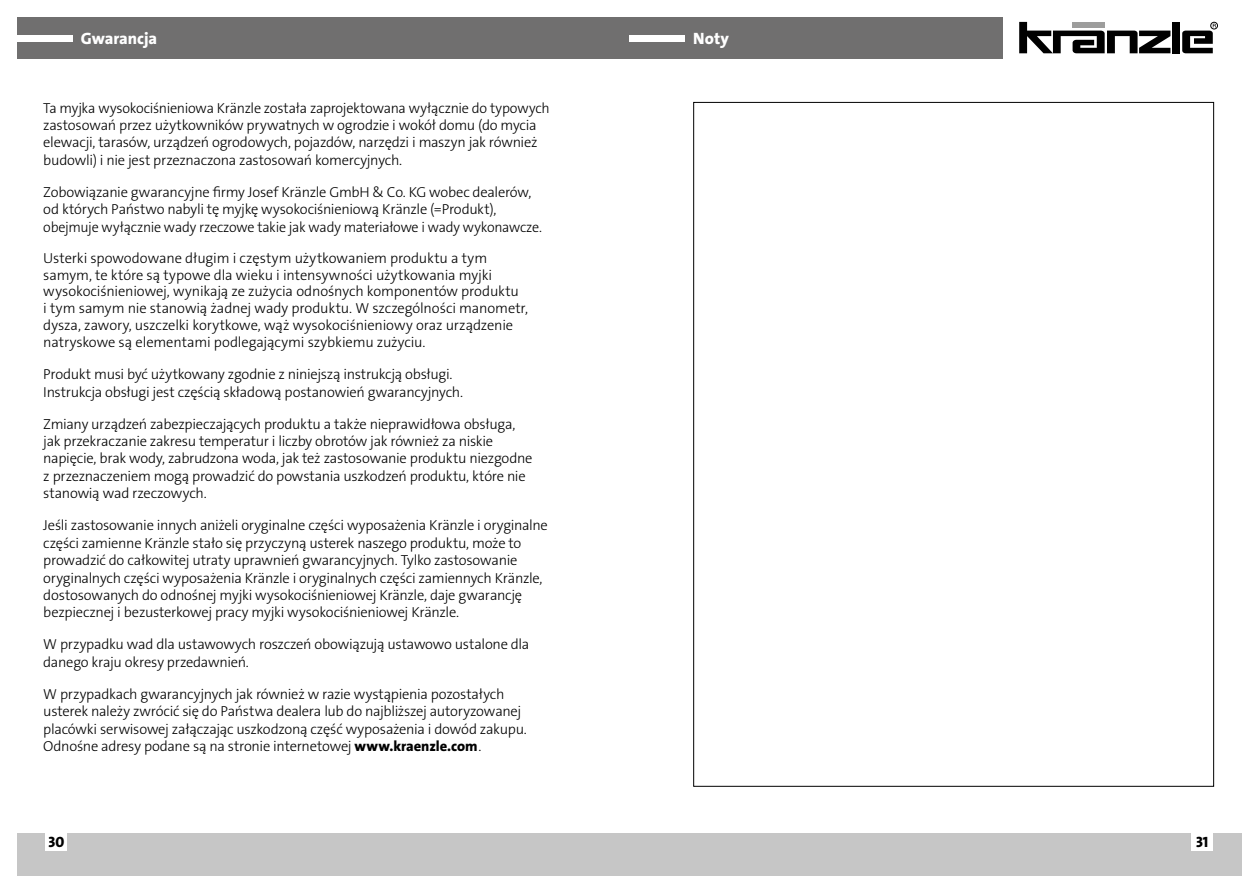
<style>
.page{position:relative;width:1259px;height:893px;background:#fff}
.page>*{position:absolute;margin:0;border:0;box-sizing:border-box;transform-origin:0 0}
.t1{font:16.5px "The Sans LP8 Ex Bld";letter-spacing:-.005em;color:#fff}
.t2{font:15px "The Sans LP8 Ex Bld";color:#000}
.t3{font:14.55px/17.4px "The Sans LP3 Lig";letter-spacing:-.015em;color:#000}
.s1{font-family:"The Sans LP8 Ex Bld"}
</style>
<div class="page">
<div style="left:629px;top:833px;width:613px;height:43px;background:#c6c6c6"></div>
<div style="left:17px;top:833px;width:612px;height:43px;background:#c6c6c6"></div>
<div style="left:1191px;top:833px;width:22px;height:18px;background:#fff"></div>
<div style="left:46px;top:833px;width:21px;height:18px;background:#fff"></div>
<div style="left:17px;top:17px;width:985px;height:41px;background:#706f6f"></div>
<div style="left:17px;top:35px;width:55px;height:6px;background:#fff"></div>
<div style="left:629px;top:35px;width:56px;height:6px;background:#fff"></div>
<svg style="left:1019px;top:22px;width:151px;height:31px"></svg>
<div style="left:1172px;top:22px;width:7px;height:31px;background:#000"></div>
<div style="left:1210px;top:22px;width:7px;height:7px;border:1px solid #000;border-radius:50%"></div>
<svg style="left:1182px;top:24px;width:34px;height:29px"></svg>
<svg style="left:693px;top:102px;width:521px;height:685px"></svg>
<p class="t1" style="left:81px;top:28px;width:78px">Gwarancja</p>
<p class="t1" style="left:693px;top:28px;width:37px">Noty</p>
<p class="t3" style="left:43px;top:99px;width:508px">Ta myjka wysokociśnieniowa Kränzle została zaprojektowana wyłącznie do typowych zastosowań przez użytkowników prywatnych w ogrodzie i wokół domu (do mycia elewacji, tarasów, urządzeń ogrodowych, pojazdów, narzędzi i maszyn jak również budowli) i nie jest przeznaczona zastosowań komercyjnych.</p>
<p class="t3" style="left:43px;top:183px;width:500px">Zobowiązanie gwarancyjne firmy Josef Kränzle GmbH &amp; Co. KG wobec dealerów, od których Państwo nabyli tę myjkę wysokociśnieniową Kränzle (=Produkt), obejmuje wyłącznie wady rzeczowe takie jak wady materiałowe i wady wykonawcze.</p>
<p class="t3" style="left:43px;top:250px;width:486px;line-height:16.8px">Usterki spowodowane długim i częstym użytkowaniem produktu a tym samym, te które są typowe dla wieku i intensywności użytkowania myjki wysokociśnieniowej, wynikają ze zużycia odnośnych komponentów produktu<br>i tym samym nie stanowią żadnej wady produktu. W szczególności manometr, dysza, zawory, uszczelki korytkowe, wąż wysokociśnieniowy oraz urządzenie natryskowe są elementami podlegającymi szybkiemu zużyciu.</p>
<p class="t3" style="left:43px;top:366px;width:421px">Produkt musi być użytkowany zgodnie z niniejszą instrukcją obsługi.<br>Instrukcja obsługi jest częścią składową postanowień gwarancyjnych.</p>
<p class="t3" style="left:43px;top:415px;width:491px">Zmiany urządzeń zabezpieczających produktu a także nieprawidłowa obsługa, jak przekraczanie zakresu temperatur i liczby obrotów jak również za niskie napięcie, brak wody, zabrudzona woda, jak też zastosowanie produktu niezgodne z przeznaczeniem mogą prowadzić do powstania uszkodzeń produktu, które nie stanowią wad rzeczowych.</p>
<p class="t3" style="left:43px;top:517px;width:506px">Jeśli zastosowanie innych aniżeli oryginalne części wyposażenia Kränzle i oryginalne części zamienne Kränzle stało się przyczyną usterek naszego produktu, może to prowadzić do całkowitej utraty uprawnień gwarancyjnych. Tylko zastosowanie oryginalnych części wyposażenia Kränzle i oryginalnych części zamiennych Kränzle, dostosowanych do odnośnej myjki wysokociśnieniowej Kränzle, daje gwarancję bezpiecznej i bezusterkowej pracy myjki wysokociśnieniowej Kränzle.</p>
<p class="t3" style="left:43px;top:636px;width:487px">W przypadku wad dla ustawowych roszczeń obowiązują ustawowo ustalone dla danego kraju okresy przedawnień.</p>
<p class="t3" style="left:43px;top:685px;width:485px">W przypadkach gwarancyjnych jak również w razie wystąpienia pozostałych usterek należy zwrócić się do Państwa dealera lub do najbliższej autoryzowanej placówki serwisowej załączając uszkodzoną część wyposażenia i dowód zakupu.<br>Odnośne adresy podane są na stronie internetowej <span class="s1">www.kraenzle.com</span>.</p>
<p class="t2" style="left:48px;top:832px;width:17px">30</p>
<p class="t2" style="left:1196px;top:832px;width:14px">31</p>
</div>
